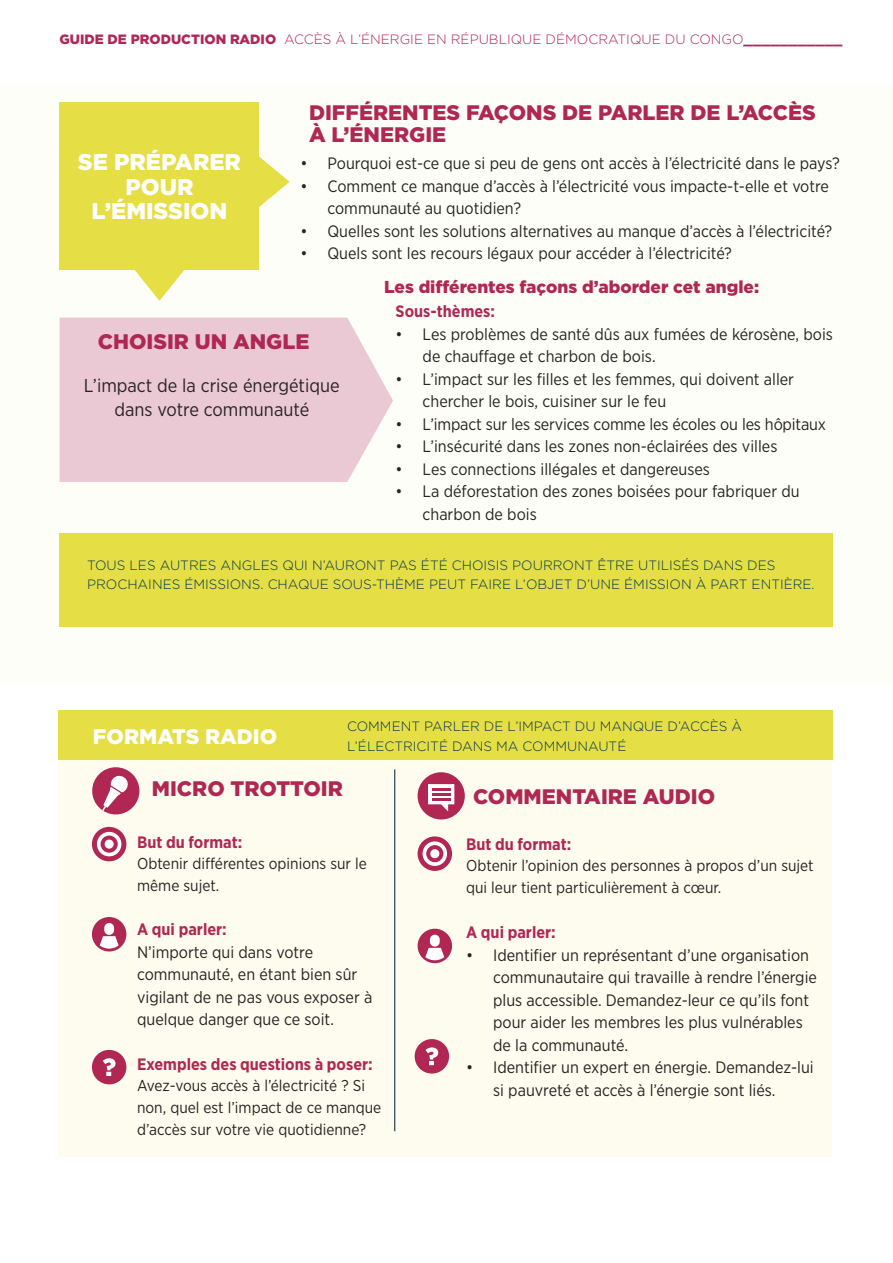
<style>
.page{position:relative;width:893px;height:1263px;background:#fff}
.page>*{position:absolute;margin:0;border:0;box-sizing:border-box;transform-origin:0 0}
.t1{font:900 22.8px/24.5px "Gotham";color:#fff;text-align:center}
.t2{font:900 21px/22.5px "Gotham";color:#b02754}
.t3{font:900 21px "Gotham";color:#fff}
.t4{font:18.75px/23.9px "Gotham Narrow";color:#282425;text-align:center}
.t5{font:900 17.25px "Gotham";color:#b02754}
.t6{font:16.5px/22.5px "Gotham Narrow";color:#282425}
.t7{font:700 16.5px "Gotham Narrow";color:#b02754}
.t8{font:15.75px/21.8px "Gotham Narrow";color:#282425}
.t9{font:300 13.5px/19.5px "Gotham";color:#053752}
.t10{font:300 13.5px "Gotham";color:#b02754}
.s1{font-weight:900}
.s2{font-weight:900;font-size:15px}
</style>
<div class="page">
<div style="left:0;top:85px;width:893px;height:600px;background:#fefef8"></div>
<div style="left:60px;top:102px;width:199px;height:167px;background:#e5de44"></div>
<svg style="left:259px;top:156px;width:31px;height:51px"></svg>
<svg style="left:134px;top:269px;width:51px;height:32px"></svg>
<svg style="left:60px;top:317px;width:333px;height:165px;background:#ecccd6"></svg>
<div style="left:58px;top:710px;width:774px;height:447px;background:#fdfcee"></div>
<div style="left:58px;top:710px;width:775px;height:49px;background:#e5de44"></div>
<hr style="left:394px;top:769px;width:1px;height:362px;background:#12384a">
<div style="left:92px;top:767px;width:47px;height:47px;background:#b02754;border-radius:50%"></div>
<svg style="left:102px;top:775px;width:26px;height:36px"></svg>
<svg style="left:92px;top:827px;width:34px;height:34px"></svg>
<div style="left:97px;top:832px;width:24px;height:24px;background:#fff;border-radius:50%"></div>
<svg style="left:101px;top:835px;width:17px;height:18px"></svg>
<div style="left:105px;top:839px;width:9px;height:10px;background:#fff;border-radius:50%"></div>
<svg style="left:418px;top:836px;width:34px;height:35px"></svg>
<svg style="left:423px;top:841px;width:24px;height:25px"></svg>
<div style="left:426px;top:845px;width:17px;height:17px;background:#b02754;border-radius:50%"></div>
<div style="left:430px;top:849px;width:9px;height:9px;background:#fff;border-radius:50%"></div>
<div style="left:92px;top:917px;width:34px;height:34px;background:#b02754;border-radius:50%"></div>
<svg style="left:100px;top:936px;width:19px;height:12px"></svg>
<div style="left:104px;top:923px;width:10px;height:12px;background:#fff;border-radius:5px"></div>
<div style="left:418px;top:929px;width:34px;height:34px;background:#b02754;border-radius:50%"></div>
<svg style="left:425px;top:948px;width:19px;height:12px"></svg>
<div style="left:430px;top:935px;width:10px;height:11px;background:#fff;border-radius:5px"></div>
<div style="left:92px;top:1050px;width:34px;height:34px;background:#b02754;border-radius:50%"></div>
<svg style="left:103px;top:1058px;width:13px;height:18px"></svg>
<div style="left:418px;top:772px;width:47px;height:47px;background:#b02754;border-radius:50%"></div>
<svg style="left:428px;top:784px;width:26px;height:27px"></svg>
<div style="left:415px;top:1039px;width:34px;height:34px;background:#b02754;border-radius:50%"></div>
<svg style="left:426px;top:1047px;width:12px;height:18px"></svg>
<div style="left:60px;top:534px;width:773px;height:93px;background:#e5de44"></div>
<p class="t10" style="left:60px;top:31px;width:785px"><span class="s1">GUIDE DE PRODUCTION RADIO</span> ACCÈS À L’ÉNERGIE EN RÉPUBLIQUE DÉMOCRATIQUE DU CONGO<span class="s2">___________</span></p>
<h1 class="t1" style="left:78px;top:150px;width:165px">SE PRÉPARER<br>POUR<br>L’ÉMISSION</h1>
<p class="t2" style="left:309px;top:101px;width:508px">DIFFÉRENTES FAÇONS DE PARLER DE L’ACCÈS<br>À L’ÉNERGIE</p>
<p class="t6" style="left:300px;top:152px;width:541px">• Pourquoi est-ce que si peu de gens ont accès à l’électricité dans le pays?</p>
<p class="t6" style="left:327px;top:174px;width:503px;text-indent:-27px">• Comment ce manque d’accès à l’électricité vous impacte-t-elle et votre communauté au quotidien?</p>
<p class="t6" style="left:300px;top:219px;width:533px">• Quelles sont les solutions alternatives au manque d’accès à l’électricité?</p>
<p class="t6" style="left:300px;top:242px;width:433px">• Quels sont les recours légaux pour accéder à l’électricité?</p>
<p class="t5" style="left:384px;top:275px;width:376px">Les différentes façons d’aborder cet angle:</p>
<p class="t7" style="left:396px;top:301px;width:101px">Sous-thèmes:</p>
<p class="t6" style="left:423px;top:322px;width:412px;text-indent:-27px">• Les problèmes de santé dûs aux fumées de kérosène, bois de chauffage et charbon de bois.</p>
<p class="t6" style="left:423px;top:367px;width:373px;text-indent:-27px">• L’impact sur les filles et les femmes, qui doivent aller chercher le bois, cuisiner sur le feu</p>
<p class="t6" style="left:396px;top:412px;width:432px">• L’impact sur les services comme les écoles ou les hôpitaux</p>
<p class="t6" style="left:396px;top:435px;width:383px">• L’insécurité dans les zones non-éclairées des villes</p>
<p class="t6" style="left:396px;top:457px;width:316px">• Les connections illégales et dangereuses</p>
<p class="t6" style="left:423px;top:480px;width:379px;text-indent:-27px">• La déforestation des zones boisées pour fabriquer du charbon de bois</p>
<p class="t9" style="left:87px;top:555px;width:729px">TOUS LES AUTRES ANGLES QUI N’AURONT PAS ÉTÉ CHOISIS POURRONT ÊTRE UTILISÉS DANS DES<br>PROCHAINES ÉMISSIONS. CHAQUE SOUS-THÈME PEUT FAIRE L’OBJET D’UNE ÉMISSION À PART ENTIÈRE.</p>
<p class="t2" style="left:98px;top:330px;width:213px">CHOISIR UN ANGLE</p>
<p class="t4" style="left:84px;top:373px;width:257px">L’impact de la crise énergétique dans votre communauté</p>
<p class="t9" style="left:347px;top:716px;width:397px">COMMENT PARLER DE L’IMPACT DU MANQUE D’ACCÈS À<br>L’ÉLECTRICITÉ DANS MA COMMUNAUTÉ</p>
<p class="t3" style="left:93px;top:722px;width:186px">FORMATS RADIO</p>
<p class="t2" style="left:152px;top:777px;width:193px">MICRO TROTTOIR</p>
<p class="t2" style="left:473px;top:785px;width:244px">COMMENTAIRE AUDIO</p>
<p class="t7" style="left:137px;top:831px;width:107px">But du format:</p>
<p class="t8" style="left:137px;top:852px;width:231px">Obtenir différentes opinions sur le même sujet.</p>
<p class="t7" style="left:137px;top:919px;width:91px">A qui parler:</p>
<p class="t6" style="left:137px;top:940px;width:237px">N’importe qui dans votre communauté, en étant bien sûr vigilant de ne pas vous exposer à quelque danger que ce soit.</p>
<p class="t7" style="left:137px;top:1053px;width:237px">Exemples des questions à poser:</p>
<p class="t8" style="left:137px;top:1074px;width:246px">Avez-vous accès à l’électricité ? Si non, quel est l’impact de ce manque d’accès sur votre vie quotidienne?</p>
<p class="t7" style="left:466px;top:833px;width:107px">But du format:</p>
<p class="t8" style="left:466px;top:855px;width:349px">Obtenir l’opinion des personnes à propos d’un sujet qui leur tient particulièrement à cœur.</p>
<p class="t7" style="left:466px;top:922px;width:91px">A qui parler:</p>
<p class="t6" style="left:493px;top:943px;width:325px;text-indent:-27px">• Identifier un représentant d’une organisation communautaire qui travaille à rendre l’énergie plus accessible. Demandez-leur ce qu’ils font pour aider les membres les plus vulnérables de la communauté.</p>
<p class="t6" style="left:493px;top:1056px;width:322px;text-indent:-27px">• Identifier un expert en énergie. Demandez-lui si pauvreté et accès à l’énergie sont liés.</p>
</div>
